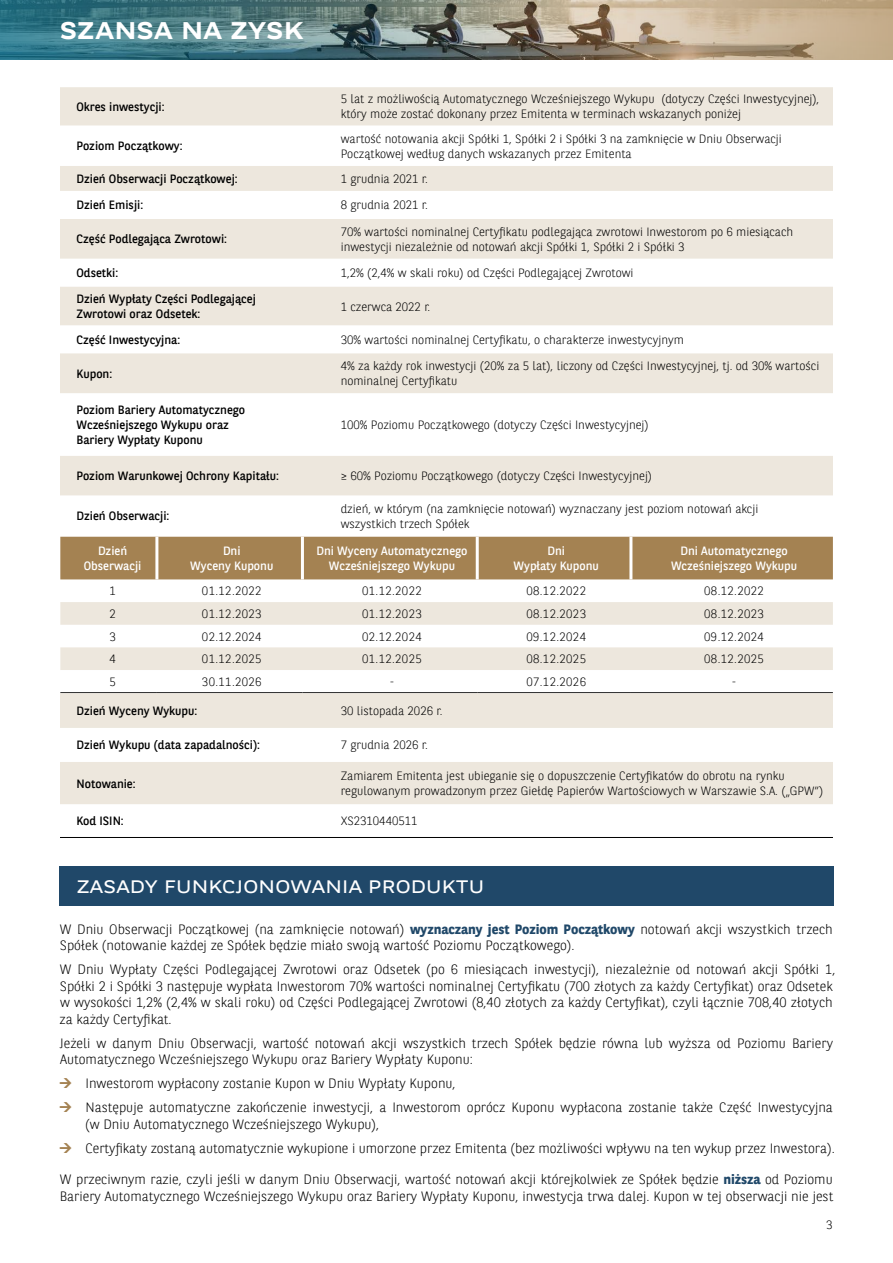
<style>
.page{position:relative;width:893px;height:1263px;background:#fff}
.page>*{position:absolute;margin:0;border:0;box-sizing:border-box;transform-origin:0 0}
.t1{font:700 24px "BNPP Expanded Sans";letter-spacing:.01em;color:#fff}
.t2{font:18px "BNPP Expanded Sans";letter-spacing:.01em;color:#fff}
.t3{font:300 13.5px/16.5px "BNPP Sans";color:#000}
.t4{font:300 12px/15px "BNPP Sans";color:#000}
.t5{font:12px/15px "BNPP Sans";color:#000}
.t6{font:12px/15px "BNPP Sans";color:#fff;text-align:center}
.s1{font-weight:700;color:#204869}
</style>
<div class="page">
<svg style="left:0;top:0;width:127px;height:60px;background:#327686"></svg>
<img style="left:127px;top:0;width:766px;height:60px">
<div style="left:60px;top:537px;width:773px;height:42px;background:#a48252"></div>
<svg style="left:60px;top:602px;width:773px;height:68px;fill:#ede7dd"></svg>
<hr style="left:155px;top:537px;width:3px;height:42px;background:#fff">
<hr style="left:301px;top:537px;width:3px;height:42px;background:#fff">
<hr style="left:476px;top:537px;width:3px;height:42px;background:#fff">
<hr style="left:629px;top:537px;width:3px;height:42px;background:#fff">
<hr style="left:60px;top:692px;width:97px;height:1px;background:#000">
<hr style="left:157px;top:692px;width:145px;height:1px;background:#000">
<hr style="left:302px;top:692px;width:175px;height:1px;background:#000">
<hr style="left:477px;top:692px;width:154px;height:1px;background:#000">
<hr style="left:631px;top:692px;width:202px;height:1px;background:#000">
<div style="left:59px;top:867px;width:774px;height:39px;background:#204869"></div>
<svg style="left:60px;top:87px;width:773px;height:306px;fill:#ede7dd"></svg>
<div style="left:60px;top:456px;width:773px;height:40px;background:#ede7dd"></div>
<div style="left:60px;top:693px;width:773px;height:35px;background:#ede7dd"></div>
<div style="left:60px;top:762px;width:773px;height:42px;background:#ede7dd"></div>
<hr style="left:60px;top:837px;width:268px;height:1px;background:#000">
<hr style="left:328px;top:837px;width:505px;height:1px;background:#000">
<h1 class="t1" style="left:60px;top:14px;width:245px">SZANSA NA ZYSK</h1>
<p class="t5" style="left:76px;top:99px;width:90px">Okres inwestycji:</p>
<p class="t4" style="left:341px;top:91px;width:480px">5 lat z możliwością Automatycznego Wcześniejszego Wykupu (dotyczy Części Inwestycyjnej), który może zostać dokonany przez Emitenta w terminach wskazanych poniżej</p>
<p class="t5" style="left:76px;top:138px;width:108px">Poziom Początkowy:</p>
<p class="t4" style="left:341px;top:131px;width:443px">wartość notowania akcji Spółki 1, Spółki 2 i Spółki 3 na zamknięcie w Dniu Obserwacji<br>Początkowej według danych wskazanych przez Emitenta</p>
<p class="t5" style="left:76px;top:171px;width:163px">Dzień Obserwacji Początkowej:</p>
<p class="t4" style="left:341px;top:171px;width:89px">1 grudnia 2021 r.</p>
<p class="t5" style="left:76px;top:197px;width:68px">Dzień Emisji:</p>
<p class="t4" style="left:341px;top:197px;width:89px">8 grudnia 2021 r.</p>
<p class="t5" style="left:76px;top:231px;width:152px">Część Podlegająca Zwrotowi:</p>
<p class="t4" style="left:341px;top:224px;width:454px">70% wartości nominalnej Certyfikatu podlegająca zwrotowi Inwestorom po 6 miesiącach inwestycji niezależnie od notowań akcji Spółki 1, Spółki 2 i Spółki 3</p>
<p class="t5" style="left:76px;top:265px;width:43px">Odsetki:</p>
<p class="t4" style="left:341px;top:265px;width:294px">1,2% (2,4% w skali roku) od Części Podlegającej Zwrotowi</p>
<p class="t5" style="left:76px;top:291px;width:181px">Dzień Wypłaty Części Podlegającej<br>Zwrotowi oraz Odsetek:</p>
<p class="t4" style="left:341px;top:298px;width:91px">1 czerwca 2022 r.</p>
<p class="t5" style="left:76px;top:332px;width:105px">Część Inwestycyjna:</p>
<p class="t4" style="left:341px;top:332px;width:345px">30% wartości nominalnej Certyfikatu, o charakterze inwestycyjnym</p>
<p class="t5" style="left:76px;top:366px;width:37px">Kupon:</p>
<p class="t4" style="left:341px;top:358px;width:480px">4% za każdy rok inwestycji (20% za 5 lat), liczony od Części Inwestycyjnej, tj. od 30% wartości nominalnej Certyfikatu</p>
<p class="t5" style="left:76px;top:402px;width:170px">Poziom Bariery Automatycznego<br>Wcześniejszego Wykupu oraz<br>Bariery Wypłaty Kuponu</p>
<p class="t4" style="left:341px;top:417px;width:309px">100% Poziomu Początkowego (dotyczy Części Inwestycyjnej)</p>
<p class="t5" style="left:76px;top:468px;width:204px">Poziom Warunkowej Ochrony Kapitału:</p>
<p class="t4" style="left:341px;top:468px;width:313px">≥ 60% Poziomu Początkowego (dotyczy Części Inwestycyjnej)</p>
<p class="t5" style="left:76px;top:508px;width:94px">Dzień Obserwacji:</p>
<p class="t4" style="left:341px;top:500px;width:419px">dzień, w którym (na zamknięcie notowań) wyznaczany jest poziom notowań akcji wszystkich trzech Spółek</p>
<p class="t6" style="left:84px;top:543px;width:59px">Dzień<br>Obserwacji</p>
<p class="t6" style="left:190px;top:543px;width:85px">Dni<br>Wyceny Kuponu</p>
<p class="t6" style="left:316px;top:543px;width:153px">Dni Wyceny Automatycznego<br>Wcześniejszego Wykupu</p>
<p class="t6" style="left:514px;top:543px;width:87px">Dni<br>Wypłaty Kuponu</p>
<p class="t6" style="left:671px;top:543px;width:128px">Dni Automatycznego<br>Wcześniejszego Wykupu</p>
<p class="t4" style="left:109px;top:583px;width:8px">1</p>
<p class="t4" style="left:202px;top:583px;width:61px">01.12.2022</p>
<p class="t4" style="left:362px;top:583px;width:61px">01.12.2022</p>
<p class="t4" style="left:526px;top:583px;width:61px">08.12.2022</p>
<p class="t4" style="left:704px;top:583px;width:61px">08.12.2022</p>
<p class="t4" style="left:109px;top:606px;width:8px">2</p>
<p class="t4" style="left:202px;top:606px;width:61px">01.12.2023</p>
<p class="t4" style="left:362px;top:606px;width:61px">01.12.2023</p>
<p class="t4" style="left:526px;top:606px;width:61px">08.12.2023</p>
<p class="t4" style="left:704px;top:606px;width:61px">08.12.2023</p>
<p class="t4" style="left:109px;top:628px;width:8px">3</p>
<p class="t4" style="left:202px;top:628px;width:61px">02.12.2024</p>
<p class="t4" style="left:362px;top:628px;width:61px">02.12.2024</p>
<p class="t4" style="left:526px;top:628px;width:61px">09.12.2024</p>
<p class="t4" style="left:704px;top:628px;width:61px">09.12.2024</p>
<p class="t4" style="left:109px;top:651px;width:8px">4</p>
<p class="t4" style="left:202px;top:651px;width:61px">01.12.2025</p>
<p class="t4" style="left:362px;top:651px;width:61px">01.12.2025</p>
<p class="t4" style="left:526px;top:651px;width:61px">08.12.2025</p>
<p class="t4" style="left:704px;top:651px;width:61px">08.12.2025</p>
<p class="t4" style="left:109px;top:674px;width:8px">5</p>
<p class="t4" style="left:202px;top:674px;width:61px">30.11.2026</p>
<p class="t4" style="left:389px;top:674px;width:7px">-</p>
<p class="t4" style="left:526px;top:674px;width:61px">07.12.2026</p>
<p class="t4" style="left:731px;top:674px;width:7px">-</p>
<p class="t5" style="left:76px;top:703px;width:122px">Dzień Wyceny Wykupu:</p>
<p class="t4" style="left:341px;top:703px;width:103px">30 listopada 2026 r.</p>
<p class="t5" style="left:76px;top:737px;width:185px">Dzień Wykupu (data zapadalności):</p>
<p class="t4" style="left:341px;top:737px;width:89px">7 grudnia 2026 r.</p>
<p class="t5" style="left:76px;top:775px;width:61px">Notowanie:</p>
<p class="t4" style="left:341px;top:768px;width:484px">Zamiarem Emitenta jest ubieganie się o dopuszczenie Certyfikatów do obrotu na rynku regulowanym prowadzonym przez Giełdę Papierów Wartościowych w Warszawie S.A. („GPW”)</p>
<p class="t5" style="left:76px;top:813px;width:49px">Kod ISIN:</p>
<p class="t4" style="left:341px;top:813px;width:78px">XS2310440511</p>
<h2 class="t2" style="left:77px;top:874px;width:409px">ZASADY FUNKCJONOWANIA PRODUKTU</h2>
<p class="t3" style="left:60px;top:920px;width:774px">W Dniu Obserwacji Początkowej (na zamknięcie notowań) <span class="s1">wyznaczany jest Poziom Początkowy</span> notowań akcji wszystkich trzech<br>Spółek (notowanie każdej ze Spółek będzie miało swoją wartość Poziomu Początkowego).</p>
<p class="t3" style="left:59px;top:961px;width:777px">W Dniu Wypłaty Części Podlegającej Zwrotowi oraz Odsetek (po 6 miesiącach inwestycji), niezależnie od notowań akcji Spółki 1, Spółki 2 i Spółki 3 następuje wypłata Inwestorom 70% wartości nominalnej Certyfikatu (700 złotych za każdy Certyfikat) oraz Odsetek w wysokości 1,2% (2,4% w skali roku) od Części Podlegającej Zwrotowi (8,40 złotych za każdy Certyfikat), czyli łącznie 708,40 złotych za każdy Certyfikat.</p>
<p class="t3" style="left:60px;top:1034px;width:775px">Jeżeli w danym Dniu Obserwacji, wartość notowań akcji wszystkich trzech Spółek będzie równa lub wyższa od Poziomu Bariery<br>Automatycznego Wcześniejszego Wykupu oraz Bariery Wypłaty Kuponu:</p>
<p class="t3" style="left:85px;top:1071px;width:749px;line-height:24px">Inwestorom wypłacony zostanie Kupon w Dniu Wypłaty Kuponu,<br>Następuje automatyczne zakończenie inwestycji, a Inwestorom oprócz Kuponu wypłacona zostanie także Część Inwestycyjna</p>
<p class="t3" style="left:85px;top:1111px;width:751px;line-height:24px">(w Dniu Automatycznego Wcześniejszego Wykupu),<br>Certyfikaty zostaną automatycznie wykupione i umorzone przez Emitenta (bez możliwości wpływu na ten wykup przez Inwestora).</p>
<p class="t3" style="left:60px;top:1171px;width:775px">W przeciwnym razie, czyli jeśli w danym Dniu Obserwacji, wartość notowań akcji którejkolwiek ze Spółek będzie <span class="s1">niższa</span> od Poziomu<br>Bariery Automatycznego Wcześniejszego Wykupu oraz Bariery Wypłaty Kuponu, inwestycja trwa dalej. Kupon w tej obserwacji nie jest</p>
<p class="t4" style="left:826px;top:1216px;width:8px">3</p>
</div>
